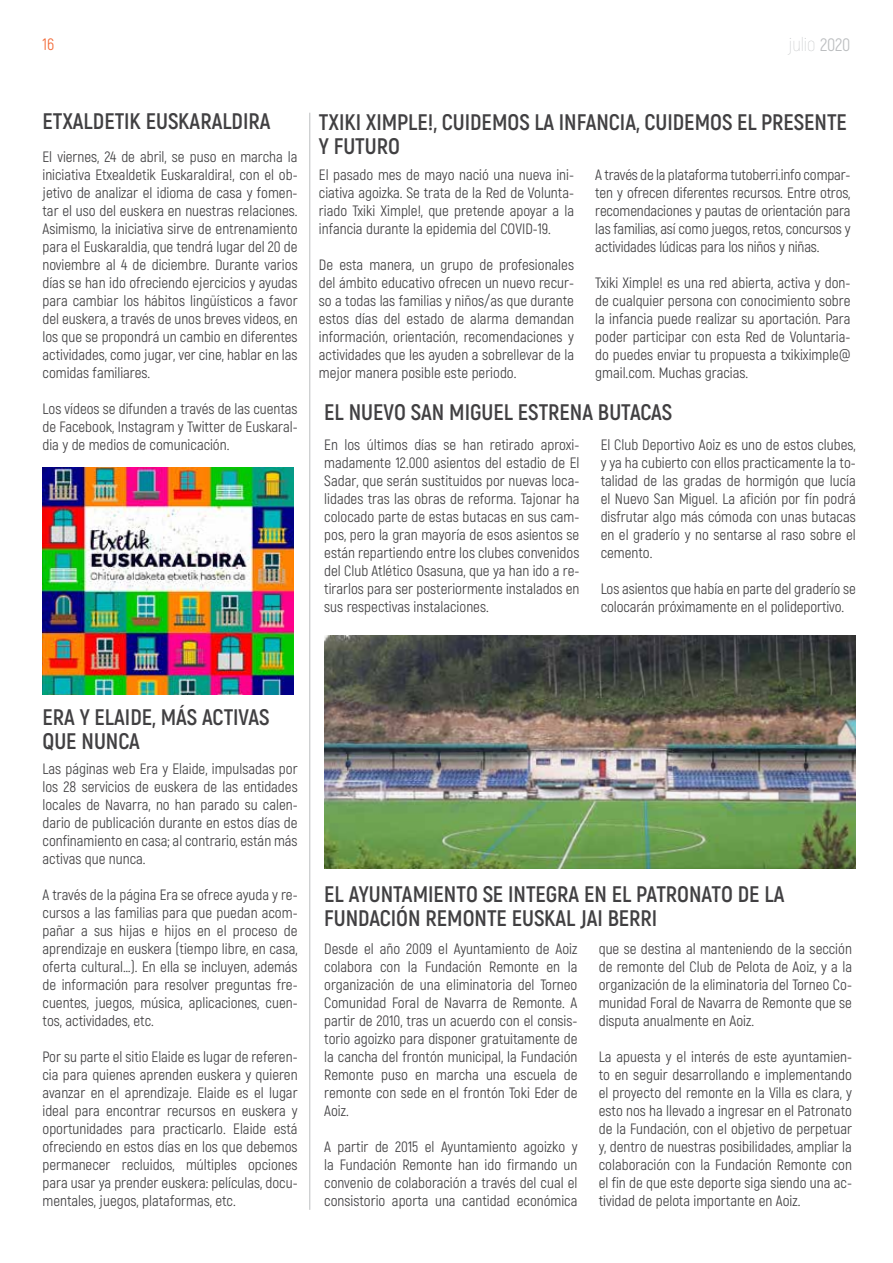
<style>
.page{position:relative;width:893px;height:1263px;background:#fff}
.page>*{position:absolute;margin:0;border:0;box-sizing:border-box;transform-origin:0 0}
.t1{font:700 22.5px/24px "Akrobat";color:#414042}
.t2{font:100 19.5px "Akrobat";letter-spacing:-.01em;color:#bcbec0}
.t3{font:16.5px "Akrobat";color:#f36c3b}
.t4{font:15px/18px "Akrobat";color:#414042;text-align:justify}
.s1{font-weight:400;font-size:18px}
</style>
<div class="page">
<img style="left:324px;top:636px;width:532px;height:232px">
<img style="left:43px;top:468px;width:251px;height:226px">
<hr style="left:309px;top:113px;width:1px;height:1097px;background:#bcbec0">
<p class="t3" style="left:43px;top:34px;width:13px">16</p>
<h2 class="t2" style="left:789px;top:33px;width:63px">julio <span class="s1">2020</span></h2>
<h1 class="t1" style="left:42px;top:109px;width:230px">ETXALDETIK EUSKARALDIRA</h1>
<p class="t4" style="left:43px;top:148px;width:257px">El viernes, 24 de abril, se puso en marcha la iniciativa Etxealdetik Euskaraldira!, con el ob&shy;jetivo de analizar el idioma de casa y fomen&shy;tar el uso del euskera en nuestras relaciones.<br>Asimismo, la iniciativa sirve de entrenamiento para el Euskaraldia, que tendrá lugar del 20 de noviembre al 4 de diciembre. Durante varios días se han ido ofreciendo ejercicios y ayudas para cambiar los hábitos lingüísticos a favor del euskera, a través de unos breves videos, en los que se propondrá un cambio en diferentes actividades, como jugar, ver cine, hablar en las comidas familiares.</p>
<p class="t4" style="left:43px;top:400px;width:257px">Los vídeos se difunden a través de las cuentas de Facebook, Instagram y Twitter de Euskaral&shy;dia y de medios de comunicación.</p>
<h1 class="t1" style="left:319px;top:110px;width:529px">TXIKI XIMPLE!, CUIDEMOS LA INFANCIA, CUIDEMOS EL PRESENTE<br>Y FUTURO</h1>
<p class="t4" style="left:319px;top:166px;width:257px">El pasado mes de mayo nació una nueva ini&shy;ciativa agoizka. Se trata de la Red de Volunta&shy;riado Txiki Ximple!, que pretende apoyar a la infancia durante la epidemia del COVID-19.</p>
<p class="t4" style="left:319px;top:256px;width:257px">De esta manera, un grupo de profesionales del ámbito educativo ofrecen un nuevo recur&shy;so a todas las familias y niños/as que durante estos días del estado de alarma demandan información, orientación, recomendaciones y actividades que les ayuden a sobrellevar de la mejor manera posible este periodo.</p>
<p class="t4" style="left:595px;top:166px;width:257px">A través de la plataforma tutoberri.info compar&shy;ten y ofrecen diferentes recursos. Entre otros, recomendaciones y pautas de orientación para las familias, así como juegos, retos, concursos y actividades lúdicas para los niños y niñas.</p>
<p class="t4" style="left:595px;top:274px;width:257px">Txiki Ximple! es una red abierta, activa y don&shy;de cualquier persona con conocimiento sobre la infancia puede realizar su aportación. Para poder participar con esta Red de Voluntaria&shy;do puedes enviar tu propuesta a txikiximple@ gmail.com. Muchas gracias.</p>
<h1 class="t1" style="left:324px;top:400px;width:349px">EL NUEVO SAN MIGUEL ESTRENA BUTACAS</h1>
<p class="t4" style="left:324px;top:436px;width:257px">En los últimos días se han retirado aproxi&shy;madamente 12.000 asientos del estadio de El Sadar, que serán sustituidos por nuevas loca&shy;lidades tras las obras de reforma. Tajonar ha colocado parte de estas butacas en sus cam&shy;pos, pero la gran mayoría de esos asientos se están repartiendo entre los clubes convenidos del Club Atlético Osasuna, que ya han ido a re&shy;tirarlos para ser posteriormente instalados en sus respectivas instalaciones.</p>
<p class="t4" style="left:601px;top:436px;width:257px">El Club Deportivo Aoiz es uno de estos clubes, y ya ha cubierto con ellos practicamente la to&shy;talidad de las gradas de hormigón que lucía el Nuevo San Miguel. La afición por fín podrá disfrutar algo más cómoda con unas butacas en el graderío y no sentarse al raso sobre el cemento.</p>
<p class="t4" style="left:601px;top:580px;width:257px">Los asientos que había en parte del graderío se colocarán próximamente en el polideportivo.</p>
<h1 class="t1" style="left:42px;top:705px;width:229px">ERA Y ELAIDE, MÁS ACTIVAS<br>QUE NUNCA</h1>
<p class="t4" style="left:43px;top:760px;width:257px">Las páginas web Era y Elaide, impulsadas por los 28 servicios de euskera de las entidades locales de Navarra, no han parado su calen&shy;dario de publicación durante en estos días de confinamiento en casa; al contrario, están más activas que nunca.</p>
<p class="t4" style="left:43px;top:886px;width:257px">A través de la página Era se ofrece ayuda y re&shy;cursos a las familias para que puedan acom&shy;pañar a sus hijas e hijos en el proceso de aprendizaje en euskera (tiempo libre, en casa, oferta cultural…). En ella se incluyen, además de información para resolver preguntas fre&shy;cuentes, juegos, música, aplicaciones, cuen&shy;tos, actividades, etc.</p>
<p class="t4" style="left:43px;top:1048px;width:257px">Por su parte el sitio Elaide es lugar de referen&shy;cia para quienes aprenden euskera y quieren avanzar en el aprendizaje. Elaide es el lugar ideal para encontrar recursos en euskera y oportunidades para practicarlo. Elaide está ofreciendo en estos días en los que debemos permanecer recluidos, múltiples opciones para usar ya prender euskera: películas, docu&shy;mentales, juegos, plataformas, etc.</p>
<h1 class="t1" style="left:324px;top:882px;width:462px">EL AYUNTAMIENTO SE INTEGRA EN EL PATRONATO DE LA<br>FUNDACIÓN REMONTE EUSKAL JAI BERRI</h1>
<p class="t4" style="left:324px;top:940px;width:255px">Desde el año 2009 el Ayuntamiento de Aoiz colabora con la Fundación Remonte en la organización de una eliminatoria del Torneo Comunidad Foral de Navarra de Remonte. A partir de 2010, tras un acuerdo con el consis&shy;torio agoizko para disponer gratuitamente de la cancha del frontón municipal, la Fundación Remonte puso en marcha una escuela de remonte con sede en el frontón Toki Eder de Aoiz.</p>
<p class="t4" style="left:324px;top:1138px;width:255px">A partir de 2015 el Ayuntamiento agoizko y la Fundación Remonte han ido firmando un convenio de colaboración a través del cual el consistorio aporta una cantidad económica</p>
<p class="t4" style="left:599px;top:940px;width:255px">que se destina al manteniendo de la sección de remonte del Club de Pelota de Aoiz, y a la organización de la eliminatoria del Torneo Co&shy;munidad Foral de Navarra de Remonte que se disputa anualmente en Aoiz.</p>
<p class="t4" style="left:599px;top:1048px;width:255px">La apuesta y el interés de este ayuntamien&shy;to en seguir desarrollando e implementando el proyecto del remonte en la Villa es clara, y esto nos ha llevado a ingresar en el Patronato de la Fundación, con el objetivo de perpetuar y, dentro de nuestras posibilidades, ampliar la colaboración con la Fundación Remonte con el fin de que este deporte siga siendo una ac&shy;tividad de pelota importante en Aoiz.</p>
</div>
